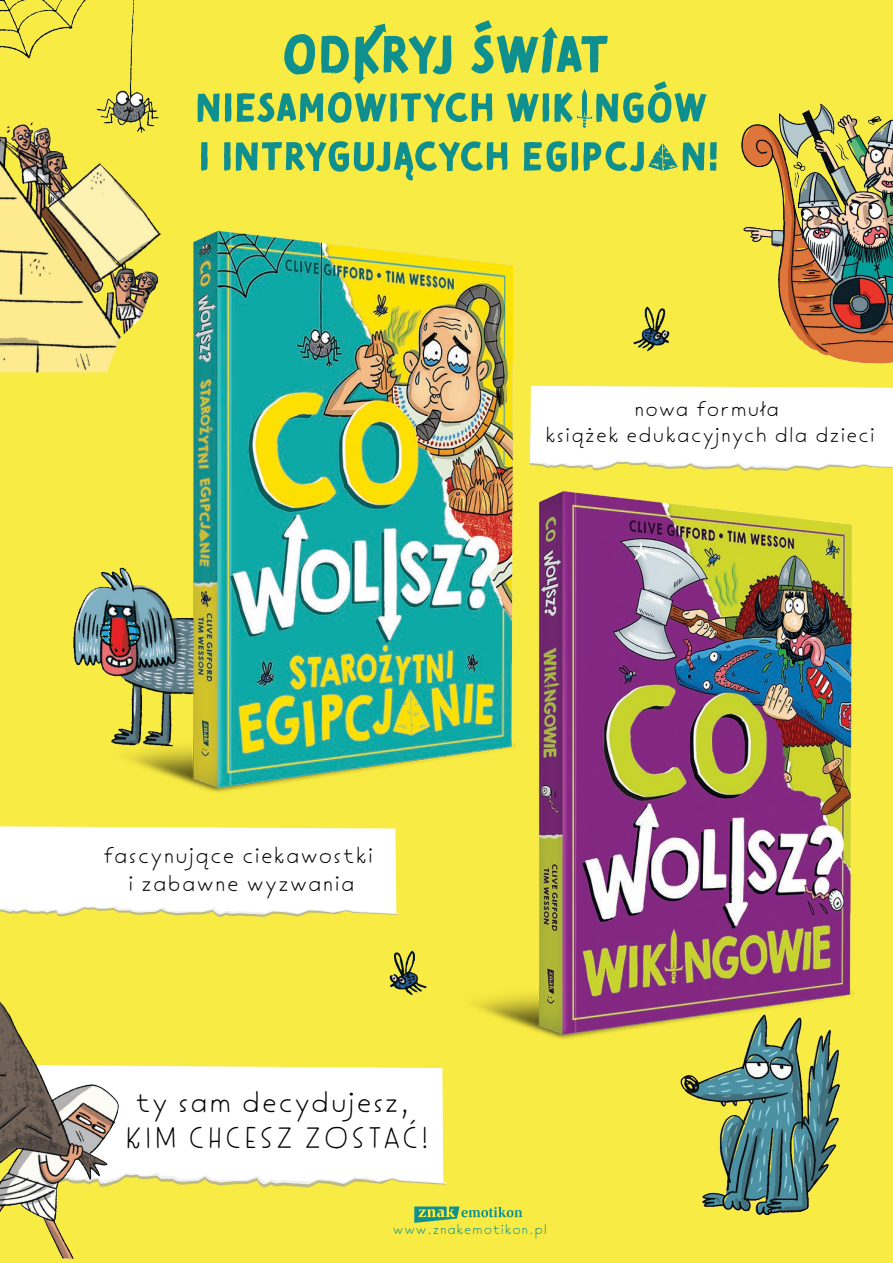
<style>
.page{position:relative;width:893px;height:1263px;background:#f8eb43}
.page>*{position:absolute;margin:0;border:0;box-sizing:border-box;transform-origin:0 0}
.t1{font:29.85px/35.8px "Tomarik Extrovert";color:#020304;text-align:center}
.t2{font:23.1px/27.8px "Tomarik Extrovert";color:#020304;text-align:center}
.t3{font:21.6px/26px "Tomarik Extrovert";color:#020304;text-align:center}
.t4{font:14.25px "Tomarik Extrovert";color:#0f908e}
</style>
<div class="page">
<img style="left:680px;top:1065px;width:160px;height:151px">
<img style="left:74px;top:591px;width:17px;height:75px">
<img style="left:576px;top:89px;width:17px;height:38px">
<img style="left:649px;top:144px;width:28px;height:27px">
<svg style="left:284px;top:34px;width:31px;height:40px"></svg>
<svg style="left:198px;top:93px;width:33px;height:30px"></svg>
<svg style="left:237px;top:92px;width:255px;height:31px"></svg>
<svg style="left:507px;top:92px;width:66px;height:31px"></svg>
<svg style="left:596px;top:81px;width:110px;height:42px"></svg>
<svg style="left:201px;top:142px;width:7px;height:30px"></svg>
<svg style="left:224px;top:141px;width:283px;height:39px"></svg>
<svg style="left:524px;top:141px;width:120px;height:31px"></svg>
<svg style="left:683px;top:142px;width:34px;height:29px"></svg>
<svg style="left:471px;top:20px;width:137px;height:54px"></svg>
<svg style="left:321px;top:24px;width:130px;height:60px"></svg>
<img style="left:475px;top:493px;width:378px;height:572px">
<svg style="left:581px;top:386px;width:312px;height:85px"></svg>
<svg style="left:0;top:826px;width:400px;height:91px"></svg>
<svg style="left:175px;top:1148px;width:272px;height:39px"></svg>
<div style="left:119px;top:1065px;width:324px;height:118px;background:#fff"></div>
<img style="left:0;top:0;width:158px;height:122px">
<img style="left:633px;top:306px;width:37px;height:45px">
<img style="left:390px;top:950px;width:36px;height:45px">
<img style="left:0;top:1002px;width:119px;height:257px">
<img style="left:740px;top:103px;width:153px;height:291px">
<img style="left:0;top:122px;width:154px;height:251px">
<svg style="left:414px;top:1206px;width:108px;height:17px"></svg>
<img style="left:91px;top:209px;width:490px;height:610px">
<p class="t3" style="left:545px;top:394px;width:332px">nowa formuła<br>książek edukacyjnych dla dzieci</p>
<p class="t2" style="left:102px;top:839px;width:273px">fascynujące ciekawostki i zabawne wyzwania</p>
<h1 class="t1" style="left:124px;top:1081px;width:308px">ty sam decydujesz,<br>KIM CHCESZ ZOSTAĆ!</h1>
<p class="t4" style="left:393px;top:1217px;width:156px">www.znakemotikon.pl</p>
</div>
